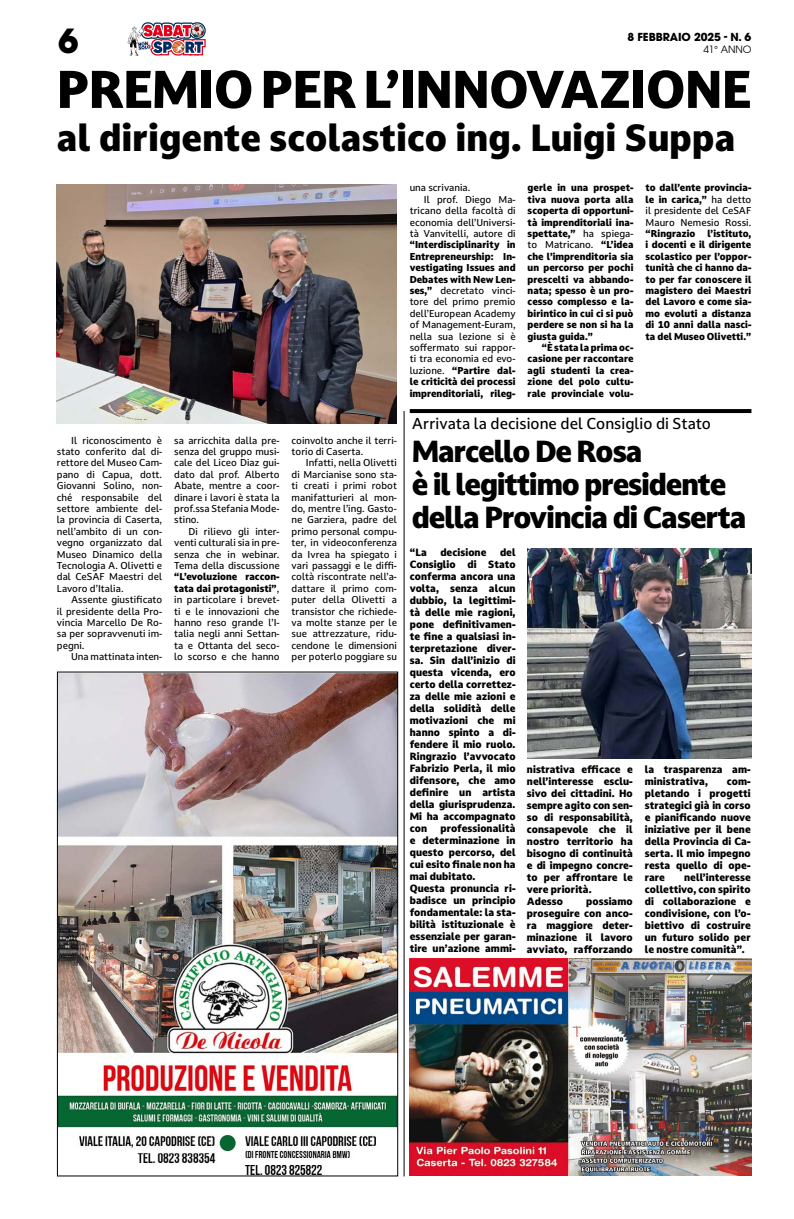
<style>
.page{position:relative;width:794px;height:1219px;background:#fff}
.page>*{position:absolute;margin:0;border:0;box-sizing:border-box;transform-origin:0 0}
.t1{font:900 50px "Darkmode Darkmode On";letter-spacing:-.02em;color:#000}
.t2{font:900 36px "Darkmode Darkmode On";color:#000}
.t3{font:700 33px "ITC Avant Garde Pro";color:#000}
.t4{font:900 29px/33px "Darkmode Darkmode On";letter-spacing:-.04em;color:#000}
.t5{font:500 15px "Darkmode Darkmode On";color:#000}
.t6{font:700 11px "ITC Avant Garde Pro";letter-spacing:-.01em;color:#000}
.t7{font:900 10px/12px "Darkmode Darkmode On";color:#000;text-align:justify}
.t8{font:10px "ITC Avant Garde Pro";letter-spacing:-.01em;color:#000}
.t9{font:500 9.5px/11.4px "Darkmode Darkmode On";color:#000;text-align:justify}
.t10{font:900 9.5px/11.4px "Darkmode Darkmode On";color:#000;text-align:justify}
.s1{font-weight:500}
.s2{font-weight:900}
</style>
<div class="page">
<svg style="left:128px;top:22px;width:78px;height:34px"></svg>
<img style="left:527px;top:549px;width:224px;height:209px">
<img style="left:59px;top:673px;width:337px;height:501px">
<img style="left:410px;top:958px;width:341px;height:218px">
<svg style="left:410px;top:409px;width:341px;height:4px"></svg>
<hr style="left:404px;top:411px;width:1px;height:765px;background:#000">
<img style="left:57px;top:184px;width:340px;height:240px">
<h3 class="t3" style="left:58px;top:19px;width:22px">6</h3>
<p class="t6" style="left:627px;top:29px;width:125px">8 FEBBRAIO 2025 - N. 6</p>
<p class="t8" style="left:703px;top:43px;width:50px">41° ANNO</p>
<h1 class="t1" style="left:57px;top:56px;width:696px">PREMIO PER L’INNOVAZIONE</h1>
<h2 class="t2" style="left:57px;top:113px;width:680px">al dirigente scolastico ing. Luigi Suppa</h2>
<p class="t9" style="left:410px;top:182px;width:62px">una scrivania.</p>
<p class="t9" style="left:424px;top:193px;width:93px">Il prof. Diego Ma-</p>
<p class="t9" style="left:410px;top:205px;width:107px">tricano della facoltà di</p>
<p class="t9" style="left:410px;top:216px;width:107px">economia dell’Universi-</p>
<p class="t9" style="left:410px;top:227px;width:107px">tà Vanvitelli, autore di</p>
<p class="t10" style="left:410px;top:239px;width:107px">“Interdisciplinarity in Entrepreneurship: In&shy;vestigating Issues and Debates with New Len&shy;ses,” <span class="s1">decretato vinci&shy;tore del primo premio dell’European Academy of Management-Euram, nella sua lezione si è soffermato sui rappor&shy;ti tra economia ed evo&shy;luzione.</span> “Partire dal&shy;le criticità dei processi imprenditoriali, rileg-</p>
<p class="t10" style="left:527px;top:182px;width:107px">gerle in una prospet&shy;tiva nuova porta alla scoperta di opportuni&shy;tà imprenditoriali ina&shy;spettate,” <span class="s1">ha spiega&shy;to Matricano.</span> “L’idea che l’imprenditoria sia un percorso per pochi prescelti va abbando&shy;nata; spesso è un pro&shy;cesso complesso e la&shy;birintico in cui ci si può perdere se non si ha la giusta guida.”</p>
<p class="t10" style="left:527px;top:341px;width:107px;text-indent:14px">“È stata la prima oc&shy;casione per raccontare agli studenti la crea&shy;zione del polo cultu&shy;rale provinciale volu-</p>
<p class="t9" style="left:645px;top:182px;width:107px"><span class="s2">to dall’ente provincia&shy;le in carica,”</span> ha detto il presidente del CeSAF Mauro Nemesio Rossi.</p>
<p class="t10" style="left:645px;top:227px;width:51px">“Ringrazio</p>
<p class="t10" style="left:645px;top:227px;width:107px;text-indent:62px">l’istituto, i docenti e il dirigente scolastico per l’oppor&shy;tunità che ci hanno da&shy;to per far conoscere il magistero dei Maestri del Lavoro e come sia&shy;mo evoluti a distanza di 10 anni dalla nasci&shy;ta del Museo Olivetti.”</p>
<p class="t9" style="left:57px;top:434px;width:107px;text-indent:14px">Il riconoscimento è stato conferito dal di&shy;rettore del Museo Cam&shy;pano di Capua, dott.<br>Giovanni Solino, non&shy;ché responsabile del settore ambiente del&shy;la provincia di Caserta, nell’ambito di un con&shy;vegno organizzato dal Museo Dinamico della Tecnologia A. Olivetti e dal CeSAF Maestri del Lavoro d’Italia.</p>
<p class="t9" style="left:57px;top:594px;width:107px;text-indent:14px">Assente giustificato il presidente della Pro&shy;vincia Marcello De Ro&shy;sa per sopravvenuti im&shy;pegni.</p>
<p class="t9" style="left:71px;top:651px;width:93px">Una mattinata inten-</p>
<p class="t9" style="left:174px;top:434px;width:107px">sa arricchita dalla pre&shy;senza del gruppo musi&shy;cale del Liceo Diaz gui&shy;dato dal prof. Alberto Abate, mentre a coor&shy;dinare i lavori è stata la prof.ssa Stefania Mode&shy;stino.</p>
<p class="t9" style="left:174px;top:525px;width:107px;text-indent:14px">Di rilievo gli inter&shy;venti culturali sia in pre&shy;senza che in webinar.<br>Tema della discussione</p>
<p class="t9" style="left:174px;top:571px;width:107px"><span class="s2">“L’evoluzione raccon&shy;tata dai protagonisti”</span>, in particolare i brevet&shy;ti e le innovazioni che hanno reso grande l’I&shy;talia negli anni Settan&shy;ta e Ottanta del seco&shy;lo scorso e che hanno</p>
<p class="t9" style="left:292px;top:434px;width:107px">coinvolto anche il terri&shy;torio di Caserta.</p>
<p class="t9" style="left:292px;top:457px;width:107px;text-indent:14px">Infatti, nella Olivetti di Marcianise sono sta&shy;ti creati i primi robot manifatturieri al mon&shy;do, mentre l’ing. Gasto&shy;ne Garziera, padre del primo personal compu&shy;ter, in videoconferenza da Ivrea ha spiegato i vari passaggi e le diffi&shy;coltà riscontrate nell’a&shy;dattare il primo com&shy;puter della Olivetti a transistor che richiede&shy;va molte stanze per le sue attrezzature, ridu&shy;cendone le dimensioni per poterlo poggiare su</p>
<h3 class="t5" style="left:412px;top:413px;width:301px">Arrivata la decisione del Consiglio di Stato</h3>
<h3 class="t4" style="left:412px;top:434px;width:336px">Marcello De Rosa<br>è il legittimo presidente della Provincia di Caserta</h3>
<p class="t7" style="left:410px;top:546px;width:19px">“La</p>
<p class="t7" style="left:440px;top:546px;width:48px">decisione</p>
<p class="t7" style="left:410px;top:546px;width:107px;text-indent:90px">del Consiglio di Stato conferma ancora una volta, senza alcun dubbio, la legittimi&shy;tà delle mie ragioni, pone definitivamen&shy;te fine a qualsiasi in&shy;terpretazione diver&shy;sa. Sin dall’inizio di questa vicenda, ero certo della correttez&shy;za delle mie azioni e della solidità delle motivazioni che mi hanno spinto a di&shy;fendere il mio ruolo.<br>Ringrazio l’avvocato Fabrizio Perla, il mio difensore, che amo definire un artista della giurisprudenza.<br>Mi ha accompagnato con</p>
<p class="t7" style="left:527px;top:763px;width:107px;text-align:left">nistrativa efficace e nell’interesse esclu&shy;sivo dei cittadini. Ho sempre agito con sen&shy;so di responsabilità, consapevole che il nostro territorio ha bisogno di continuità e di impegno concre&shy;to per affrontare le vere priorità.<br>Adesso</p>
<p class="t7" style="left:645px;top:763px;width:107px">la trasparenza am&shy;ministrativa,</p>
<p class="t7" style="left:645px;top:775px;width:107px;text-indent:82px">com&shy;pletando i progetti strategici già in corso e pianificando nuove iniziative per il bene della Provincia di Ca&shy;serta. Il mio impegno resta quello di ope&shy;rare</p>
<p class="t7" style="left:410px;top:822px;width:107px;text-align:left;text-indent:31px">professionalità e determinazione in questo percorso, del cui esito finale non ha mai dubitato.<br>Questa pronuncia ri&shy;badisce un principio fondamentale: la sta&shy;bilità istituzionale è essenziale per garan&shy;tire un’azione ammi-</p>
<p class="t7" style="left:645px;top:871px;width:107px;text-indent:39px">nell’interesse collettivo, con spirito di collaborazione e condivisione, con l’o&shy;biettivo di costruire un futuro solido per le nostre comunità”.</p>
<p class="t7" style="left:527px;top:895px;width:107px;text-indent:59px">possiamo proseguire con anco&shy;ra maggiore deter&shy;minazione il lavoro avviato, rafforzando</p>
</div>
